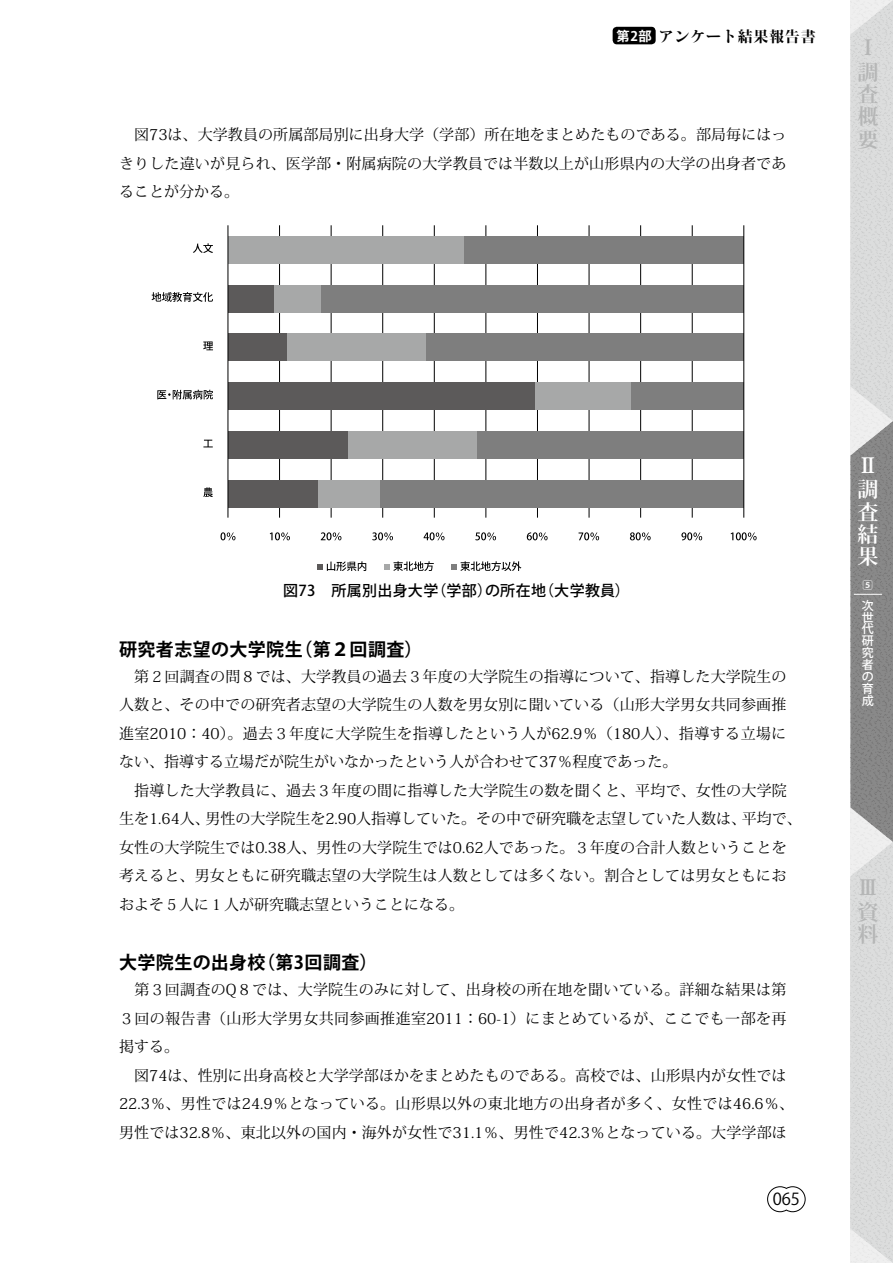
<style>
.page{position:relative;width:893px;height:1263px;background:#fff}
.page>*{position:absolute;margin:0;border:0;box-sizing:border-box;transform-origin:0 0}
.t1{font:700 21px/24.9px "Koz Min Std";color:#b5b6b6}
.t2{font:700 21px/22.2px "Koz Min Std";color:#fff}
.t3{font:700 18px "Koz Go Std";letter-spacing:.025em;color:#000}
.t4{font:16.5px "Koz Go Std";color:#000}
.t5{font:15px/28.5px "Koz Min Std";letter-spacing:.01em;color:#000}
.t6{font:500 15px "Koz Go Std";letter-spacing:.025em;color:#000}
.t7{font:800 15px "Kocho Std";letter-spacing:.05em;color:#000}
.t8{font:500 12px/11.9px "Koz Go Std";color:#fff;text-align:justify}
.t9{font:700 10.5px "Koz Go Pro";color:#fff}
.s1{font-family:"Koz Go Std";font-weight:700;font-size:13.2px;color:#fff}
</style>
<div class="page">
<svg style="left:767px;top:1186px;width:39px;height:26px"></svg>
<svg style="left:850px;top:0;width:43px;height:1263px;background:#c1c2c2"></svg>
<div style="left:613px;top:27px;width:43px;height:17px;background:#000;border-radius:4px"></div>
<svg style="left:193px;top:243px;width:20px;height:10px"></svg>
<svg style="left:152px;top:292px;width:61px;height:10px"></svg>
<svg style="left:203px;top:341px;width:10px;height:9px"></svg>
<svg style="left:157px;top:390px;width:56px;height:9px"></svg>
<svg style="left:203px;top:440px;width:10px;height:7px"></svg>
<svg style="left:203px;top:487px;width:10px;height:10px"></svg>
<svg style="left:221px;top:532px;width:14px;height:8px"></svg>
<svg style="left:270px;top:532px;width:20px;height:8px"></svg>
<svg style="left:321px;top:532px;width:20px;height:8px"></svg>
<svg style="left:372px;top:532px;width:21px;height:8px"></svg>
<svg style="left:424px;top:532px;width:20px;height:8px"></svg>
<svg style="left:475px;top:532px;width:21px;height:8px"></svg>
<svg style="left:527px;top:532px;width:21px;height:8px"></svg>
<svg style="left:579px;top:532px;width:20px;height:8px"></svg>
<svg style="left:630px;top:532px;width:21px;height:8px"></svg>
<svg style="left:681px;top:532px;width:21px;height:8px"></svg>
<svg style="left:731px;top:532px;width:26px;height:8px"></svg>
<svg style="left:317px;top:561px;width:49px;height:10px"></svg>
<svg style="left:384px;top:561px;width:50px;height:10px"></svg>
<svg style="left:451px;top:561px;width:70px;height:10px"></svg>
<hr style="left:279px;top:225px;width:1px;height:293px;background:#000">
<hr style="left:331px;top:225px;width:1px;height:293px;background:#000">
<hr style="left:382px;top:225px;width:1px;height:293px;background:#000">
<hr style="left:434px;top:225px;width:1px;height:293px;background:#000">
<hr style="left:486px;top:225px;width:1px;height:293px;background:#000">
<hr style="left:537px;top:225px;width:1px;height:293px;background:#000">
<hr style="left:589px;top:225px;width:1px;height:293px;background:#000">
<hr style="left:640px;top:225px;width:1px;height:293px;background:#000">
<hr style="left:692px;top:225px;width:1px;height:293px;background:#000">
<div style="left:321px;top:285px;width:423px;height:27px;background:#7e7e7e"></div>
<div style="left:273px;top:285px;width:48px;height:27px;background:#a7a8a8"></div>
<div style="left:228px;top:285px;width:45px;height:27px;background:#5c5a5a"></div>
<div style="left:426px;top:334px;width:318px;height:27px;background:#7e7e7e"></div>
<div style="left:287px;top:334px;width:139px;height:27px;background:#a7a8a8"></div>
<div style="left:228px;top:334px;width:59px;height:27px;background:#5c5a5a"></div>
<div style="left:631px;top:383px;width:113px;height:27px;background:#7e7e7e"></div>
<div style="left:535px;top:383px;width:96px;height:27px;background:#a7a8a8"></div>
<div style="left:228px;top:383px;width:307px;height:27px;background:#5c5a5a"></div>
<div style="left:477px;top:432px;width:267px;height:27px;background:#7e7e7e"></div>
<div style="left:347px;top:432px;width:130px;height:27px;background:#a7a8a8"></div>
<div style="left:228px;top:432px;width:119px;height:27px;background:#5c5a5a"></div>
<div style="left:379px;top:480px;width:365px;height:28px;background:#7e7e7e"></div>
<div style="left:318px;top:480px;width:61px;height:28px;background:#a7a8a8"></div>
<div style="left:228px;top:480px;width:90px;height:28px;background:#5c5a5a"></div>
<div style="left:463px;top:236px;width:281px;height:27px;background:#7e7e7e"></div>
<div style="left:228px;top:236px;width:235px;height:27px;background:#a7a8a8"></div>
<hr style="left:228px;top:225px;width:1px;height:293px;background:#000">
<hr style="left:743px;top:225px;width:1px;height:293px;background:#000">
<p class="t7" style="left:616px;top:24px;width:201px"><span class="s1">第2部</span>アンケート結果報告書</p>
<p class="t5" style="left:119px;top:121px;width:669px;text-align:justify">　図73は、大学教員の所属部局別に出身大学（学部）所在地をまとめたものである。部局毎にはっきりした違いが見られ、医学部・附属病院の大学教員では半数以上が山形県内の大学の出身者であることが分かる。</p>
<h1 class="t1" style="left:857px;top:35px;width:22px">Ⅰ調</h1>
<h1 class="t1" style="left:857px;top:83px;width:22px;line-height:22.2px;text-align:justify">査概要</h1>
<p class="t6" style="left:283px;top:581px;width:348px">図73　所属別出身大学（学部）の所在地（大学教員）</p>
<p class="t3" style="left:119px;top:638px;width:305px">研究者志望の大学院生（第２回調査）</p>
<p class="t5" style="left:119px;top:662px;width:684px">　第２回調査の問８では、大学教員の過去３年度の大学院生の指導について、指導した大学院生の人数と、その中での研究者志望の大学院生の人数を男女別に聞いている（山形大学男女共同参画推進室2010：40）。過去３年度に大学院生を指導したという人が62.9％（180人）、指導する立場にない、指導する立場だが院生がいなかったという人が合わせて37％程度であった。<br>　指導した大学教員に、過去３年度の間に指導した大学院生の数を聞くと、平均で、女性の大学院生を1.64人、男性の大学院生を2.90人指導していた。その中で研究職を志望していた人数は、平均で、女性の大学院生では0.38人、男性の大学院生では0.62人であった。３年度の合計人数ということを考えると、男女ともに研究職志望の大学院生は人数としては多くない。割合としては男女ともにおおよそ５人に１人が研究職志望ということになる。</p>
<p class="t3" style="left:119px;top:951px;width:260px">大学院生の出身校（第3回調査）</p>
<p class="t5" style="left:119px;top:976px;width:677px">　第３回調査のQ８では、大学院生のみに対して、出身校の所在地を聞いている。詳細な結果は第３回の報告書（山形大学男女共同参画推進室2011：60-1）にまとめているが、ここでも一部を再掲する。<br>　図74は、性別に出身高校と大学学部ほかをまとめたものである。高校では、山形県内が女性では22.3％、男性では24.9％となっている。山形県以外の東北地方の出身者が多く、女性では46.6％、男性では32.8％、東北以外の国内・海外が女性で31.1％、男性で42.3％となっている。大学学部ほ</p>
<p class="t4" style="left:773px;top:1189px;width:29px">065</p>
<h1 class="t2" style="left:857px;top:452px;width:22px;line-height:24.9px">Ⅱ調</h1>
<h1 class="t2" style="left:857px;top:501px;width:22px;text-align:justify">査結果</h1>
<p class="t8" style="left:862px;top:600px;width:13px">次世代研究者の育成</p>
<p class="t9" style="left:863px;top:578px;width:12px">5</p>
<h1 class="t1" style="left:857px;top:875px;width:22px">Ⅲ資</h1>
<h1 class="t1" style="left:857px;top:922px;width:22px">料</h1>
</div>
